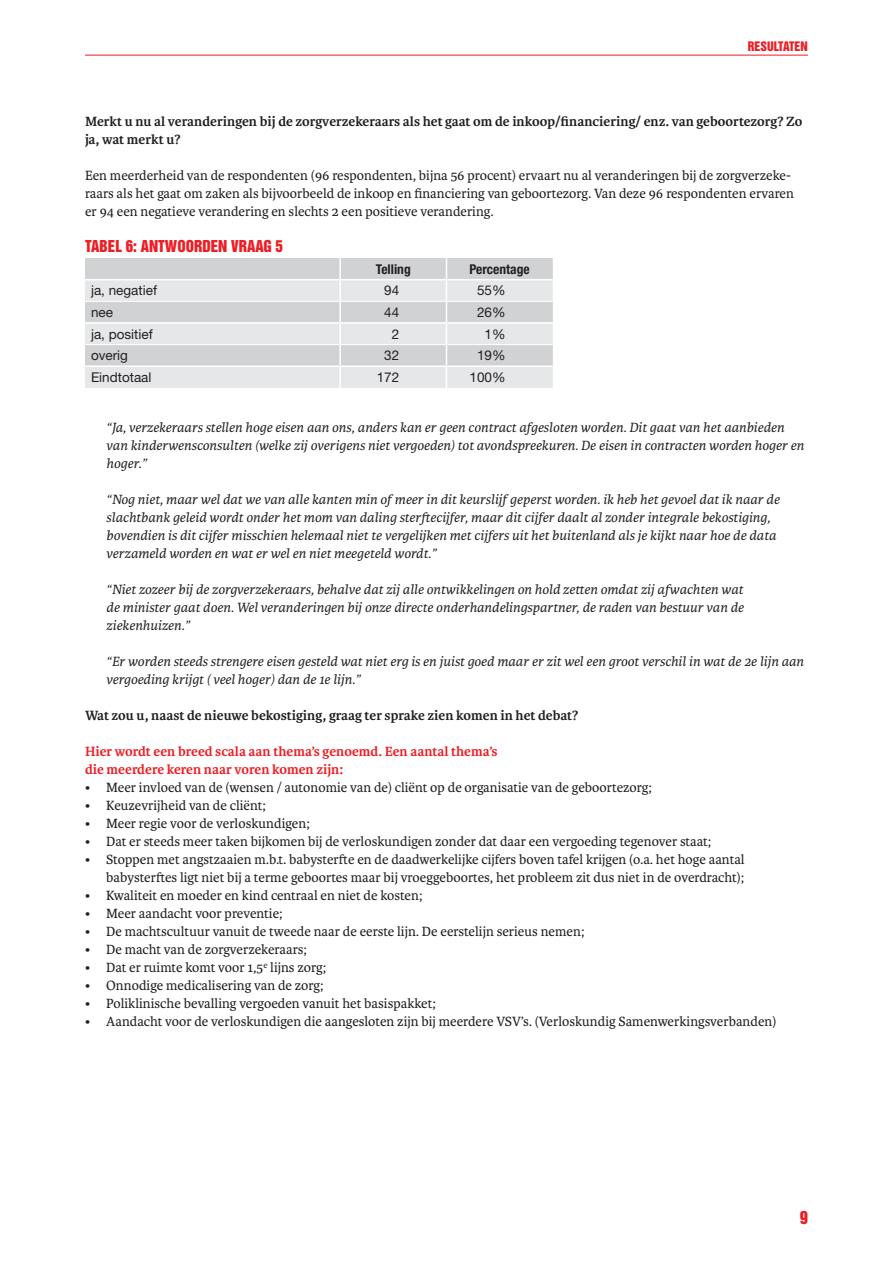
<style>
.page{position:relative;width:893px;height:1263px;background:#fff}
.page>*{position:absolute;margin:0;border:0;box-sizing:border-box;transform-origin:0 0}
.t1{font:16.5px "Helvetica Inserat LT Std";color:#ee1d23}
.t2{font:15px "Helvetica Inserat LT Std";color:#ee1d23}
.t3{font:14.25px/18px "Karmina";color:#231f20}
.t4{font:italic 14.25px/18px "Karmina";color:#231f20}
.t5{font:700 14.25px/18px "Karmina";color:#231f20}
.t6{font:700 14.25px/18px "Karmina";color:#ee1d23}
.t7{font:13.5px "Helvetica Neue LT Std";color:#231f20}
.t8{font:700 condensed 13.5px "Helvetica Neue LT Std";color:#231f20}
.t9{font:12px "Helvetica Inserat LT Std";color:#ee1d23}
</style>
<div class="page">
<hr style="left:85px;top:55px;width:723px;height:1px;background:#ee1d23">
<div style="left:85px;top:258px;width:468px;height:21px;background:#d1d2d4"></div>
<svg style="left:85px;top:280px;width:468px;height:108px;background:#dedfe0"></svg>
<hr style="left:339px;top:258px;width:2px;height:21px;background:#fff">
<hr style="left:339px;top:280px;width:2px;height:21px;background:#fff">
<hr style="left:339px;top:301px;width:2px;height:21px;background:#fff">
<hr style="left:339px;top:324px;width:2px;height:20px;background:#fff">
<hr style="left:339px;top:345px;width:2px;height:20px;background:#fff">
<hr style="left:339px;top:367px;width:2px;height:21px;background:#fff">
<svg style="left:446px;top:258px;width:1px;height:130px"></svg>
<hr style="left:446px;top:279px;width:107px;height:1px;background:#fff">
<hr style="left:85px;top:322px;width:255px;height:2px;background:#fff">
<hr style="left:340px;top:322px;width:106px;height:2px;background:#fff">
<hr style="left:446px;top:322px;width:107px;height:2px;background:#fff">
<hr style="left:85px;top:365px;width:255px;height:2px;background:#fff">
<hr style="left:340px;top:365px;width:106px;height:2px;background:#fff">
<hr style="left:446px;top:365px;width:107px;height:2px;background:#fff">
<hr style="left:85px;top:301px;width:255px;height:1px;background:#fff">
<hr style="left:340px;top:301px;width:106px;height:1px;background:#fff">
<hr style="left:446px;top:301px;width:107px;height:1px;background:#fff">
<hr style="left:85px;top:344px;width:255px;height:1px;background:#fff">
<hr style="left:340px;top:344px;width:106px;height:1px;background:#fff">
<hr style="left:446px;top:344px;width:107px;height:1px;background:#fff">
<p class="t9" style="left:748px;top:39px;width:62px">RESULTATEN</p>
<p class="t5" style="left:85px;top:113px;width:719px">Merkt u nu al veranderingen bij de zorgverzekeraars als het gaat om de inkoop/financiering/ enz. van geboortezorg? Zo ja, wat merkt u?</p>
<p class="t3" style="left:85px;top:167px;width:710px">Een meerderheid van de respondenten (96 respondenten, bijna 56 procent) ervaart nu al veranderingen bij de zorgverzeke&shy;raars als het gaat om zaken als bijvoorbeeld de inkoop en financiering van geboortezorg. Van deze 96 respondenten ervaren er 94 een negatieve verandering en slechts 2 een positieve verandering.</p>
<p class="t2" style="left:85px;top:237px;width:200px">TABEL 6: ANTWOORDEN VRAAG 5</p>
<p class="t8" style="left:376px;top:261px;width:36px">Telling</p>
<p class="t8" style="left:470px;top:261px;width:62px">Percentage</p>
<p class="t7" style="left:91px;top:282px;width:68px">ja, negatief</p>
<p class="t7" style="left:384px;top:282px;width:17px">94</p>
<p class="t7" style="left:477px;top:282px;width:30px">55%</p>
<p class="t7" style="left:91px;top:304px;width:24px">nee</p>
<p class="t7" style="left:384px;top:304px;width:17px">44</p>
<p class="t7" style="left:477px;top:304px;width:30px">26%</p>
<p class="t7" style="left:91px;top:326px;width:63px">ja, positief</p>
<p class="t7" style="left:392px;top:326px;width:9px">2</p>
<p class="t7" style="left:485px;top:326px;width:23px">1%</p>
<p class="t7" style="left:91px;top:347px;width:38px">overig</p>
<p class="t7" style="left:384px;top:347px;width:17px">32</p>
<p class="t7" style="left:477px;top:347px;width:30px">19%</p>
<p class="t7" style="left:91px;top:369px;width:62px">Eindtotaal</p>
<p class="t7" style="left:377px;top:369px;width:24px">172</p>
<p class="t7" style="left:470px;top:369px;width:38px">100%</p>
<p class="t4" style="left:106px;top:419px;width:699px">“Ja, verzekeraars stellen hoge eisen aan ons, anders kan er geen contract afgesloten worden. Dit gaat van het aanbieden van kinderwensconsulten (welke zij overigens niet vergoeden) tot avondspreekuren. De eisen in contracten worden hoger en hoger.”</p>
<p class="t4" style="left:106px;top:491px;width:675px">“Nog niet, maar wel dat we van alle kanten min of meer in dit keurslijf geperst worden. ik heb het gevoel dat ik naar de slachtbank geleid wordt onder het mom van daling sterftecijfer, maar dit cijfer daalt al zonder integrale bekostiging, bovendien is dit cijfer misschien helemaal niet te vergelijken met cijfers uit het buitenland als je kijkt naar hoe de data verzameld worden en wat er wel en niet meegeteld wordt.”</p>
<p class="t4" style="left:106px;top:581px;width:639px;text-align:justify">“Niet zozeer bij de zorgverzekeraars, behalve dat zij alle ontwikkelingen on hold zetten omdat zij afwachten wat de minister gaat doen. Wel veranderingen bij onze directe onderhandelingspartner, de raden van bestuur van de ziekenhuizen.”</p>
<p class="t4" style="left:106px;top:653px;width:699px">“Er worden steeds strengere eisen gesteld wat niet erg is en juist goed maar er zit wel een groot verschil in wat de 2e lijn aan vergoeding krijgt ( veel hoger) dan de 1e lijn.”</p>
<p class="t5" style="left:85px;top:707px;width:495px">Wat zou u, naast de nieuwe bekostiging, graag ter sprake zien komen in het debat?</p>
<p class="t6" style="left:85px;top:743px;width:414px">Hier wordt een breed scala aan thema’s genoemd. Een aantal thema’s die meerdere keren naar voren komen zijn:</p>
<p class="t3" style="left:85px;top:779px;width:568px">• Meer invloed van de (wensen / autonomie van de) cliënt op de organisatie van de geboortezorg;</p>
<p class="t3" style="left:85px;top:797px;width:182px">• Keuzevrijheid van de cliënt;</p>
<p class="t3" style="left:85px;top:815px;width:226px">• Meer regie voor de verloskundigen;</p>
<p class="t3" style="left:85px;top:833px;width:628px">• Dat er steeds meer taken bijkomen bij de verloskundigen zonder dat daar een vergoeding tegenover staat;</p>
<p class="t3" style="left:85px;top:851px;width:661px;text-align:right">• Stoppen met angstzaaien m.b.t. babysterfte en de daadwerkelijke cijfers boven tafel krijgen (o.a. het hoge aantal babysterftes ligt niet bij a terme geboortes maar bij vroeggeboortes, het probleem zit dus niet in de overdracht);</p>
<p class="t3" style="left:85px;top:887px;width:339px">• Kwaliteit en moeder en kind centraal en niet de kosten;</p>
<p class="t3" style="left:85px;top:905px;width:199px">• Meer aandacht voor preventie;</p>
<p class="t3" style="left:85px;top:923px;width:501px">• De machtscultuur vanuit de tweede naar de eerste lijn. De eerstelijn serieus nemen;</p>
<p class="t3" style="left:85px;top:941px;width:223px">• De macht van de zorgverzekeraars;</p>
<p class="t3" style="left:85px;top:959px;width:243px">• Dat er ruimte komt voor 1,5<sup>e</sup> lijns zorg;</p>
<p class="t3" style="left:85px;top:977px;width:240px">• Onnodige medicalisering van de zorg;</p>
<p class="t3" style="left:85px;top:995px;width:352px">• Poliklinische bevalling vergoeden vanuit het basispakket;</p>
<p class="t3" style="left:85px;top:1013px;width:693px">• Aandacht voor de verloskundigen die aangesloten zijn bij meerdere VSV’s. (Verloskundig Samenwerkingsverbanden)</p>
<p class="t1" style="left:800px;top:1208px;width:10px">9</p>
</div>
